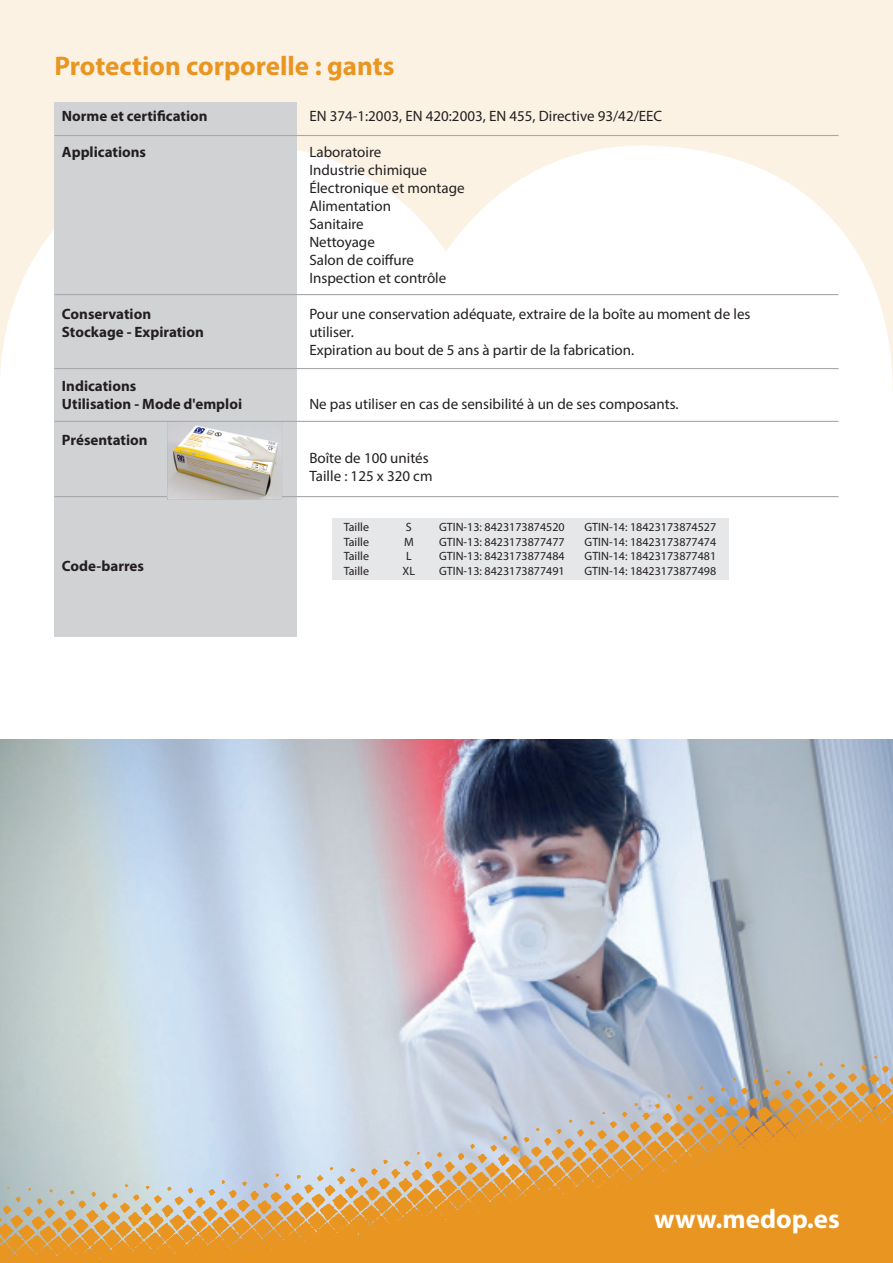
<style>
.page{position:relative;width:893px;height:1263px;background:#fff}
.page>*{position:absolute;margin:0;border:0;box-sizing:border-box;transform-origin:0 0}
.t1{font:700 27px "Myriad Pro";color:#e99522}
.t2{font:700 27px "Myriad Pro";color:#fff}
.t3{font:15px/18px "Myriad Pro";color:#231f20}
.t4{font:700 15px "Myriad Pro";color:#231f20}
.t5{font:12px "Myriad Pro";color:#231f20}
</style>
<div class="page">
<img style="left:0;top:740px;width:893px;height:316px">
<svg style="left:0;top:0;width:893px;height:389px;fill:#fcf2e3"></svg>
<div style="left:54px;top:102px;width:243px;height:534px;background:#d1d2d4"></div>
<hr style="left:54px;top:135px;width:784px;height:1px;background:#a8a9ad">
<hr style="left:54px;top:294px;width:784px;height:1px;background:#a8a9ad">
<hr style="left:54px;top:368px;width:784px;height:1px;background:#a8a9ad">
<hr style="left:54px;top:421px;width:784px;height:1px;background:#a8a9ad">
<hr style="left:54px;top:496px;width:784px;height:1px;background:#a8a9ad">
<div style="left:332px;top:518px;width:396px;height:61px;background:#e6e7e9"></div>
<svg style="left:0;top:1056px;width:893px;height:207px;background:#d4b486"></svg>
<img style="left:167px;top:422px;width:115px;height:77px">
<p class="t1" style="left:54px;top:48px;width:342px">Protection corporelle : gants</p>
<p class="t4" style="left:62px;top:106px;width:147px">Norme et certification</p>
<p class="t4" style="left:62px;top:142px;width:86px">Applications</p>
<p class="t4" style="left:62px;top:304px;width:91px">Conservation</p>
<p class="t4" style="left:62px;top:322px;width:143px">Stockage - Expiration</p>
<p class="t4" style="left:62px;top:376px;width:76px">Indications</p>
<p class="t4" style="left:62px;top:394px;width:182px">Utilisation - Mode d'emploi</p>
<p class="t4" style="left:62px;top:430px;width:87px">Présentation</p>
<p class="t4" style="left:62px;top:556px;width:84px">Code-barres</p>
<p class="t3" style="left:309px;top:106px;width:354px">EN 374-1:2003, EN 420:2003, EN 455, Directive 93/42/EEC</p>
<p class="t3" style="left:309px;top:142px;width:73px">Laboratoire</p>
<p class="t3" style="left:309px;top:160px;width:119px">Industrie chimique</p>
<p class="t3" style="left:309px;top:178px;width:157px">Électronique et montage</p>
<p class="t3" style="left:309px;top:196px;width:83px">Alimentation</p>
<p class="t3" style="left:309px;top:214px;width:56px">Sanitaire</p>
<p class="t3" style="left:309px;top:232px;width:67px">Nettoyage</p>
<p class="t3" style="left:309px;top:250px;width:106px">Salon de coiffure</p>
<p class="t3" style="left:309px;top:268px;width:138px">Inspection et contrôle</p>
<p class="t3" style="left:309px;top:304px;width:443px">Pour une conservation adéquate, extraire de la boîte au moment de les utiliser.</p>
<p class="t3" style="left:309px;top:340px;width:326px">Expiration au bout de 5 ans à partir de la fabrication.</p>
<p class="t3" style="left:309px;top:394px;width:371px">Ne pas utiliser en cas de sensibilité à un de ses composants.</p>
<p class="t3" style="left:309px;top:448px;width:121px">Boîte de 100 unités</p>
<p class="t3" style="left:309px;top:466px;width:125px">Taille : 125 x 320 cm</p>
<p class="t5" style="left:344px;top:520px;width:27px">Taille</p>
<p class="t5" style="left:406px;top:520px;width:7px">S</p>
<p class="t5" style="left:439px;top:520px;width:127px">GTIN-13: 8423173874520</p>
<p class="t5" style="left:585px;top:520px;width:133px">GTIN-14: 18423173874527</p>
<p class="t5" style="left:344px;top:534px;width:27px">Taille</p>
<p class="t5" style="left:404px;top:534px;width:11px">M</p>
<p class="t5" style="left:439px;top:534px;width:127px">GTIN-13: 8423173877477</p>
<p class="t5" style="left:585px;top:534px;width:133px">GTIN-14: 18423173877474</p>
<p class="t5" style="left:344px;top:549px;width:27px">Taille</p>
<p class="t5" style="left:406px;top:549px;width:7px">L</p>
<p class="t5" style="left:439px;top:549px;width:127px">GTIN-13: 8423173877484</p>
<p class="t5" style="left:585px;top:549px;width:133px">GTIN-14: 18423173877481</p>
<p class="t5" style="left:344px;top:563px;width:27px">Taille</p>
<p class="t5" style="left:403px;top:563px;width:14px">XL</p>
<p class="t5" style="left:439px;top:563px;width:127px">GTIN-13: 8423173877491</p>
<p class="t5" style="left:585px;top:563px;width:133px">GTIN-14: 18423173877498</p>
<p class="t2" style="left:654px;top:1201px;width:187px">www.medop.es</p>
</div>
